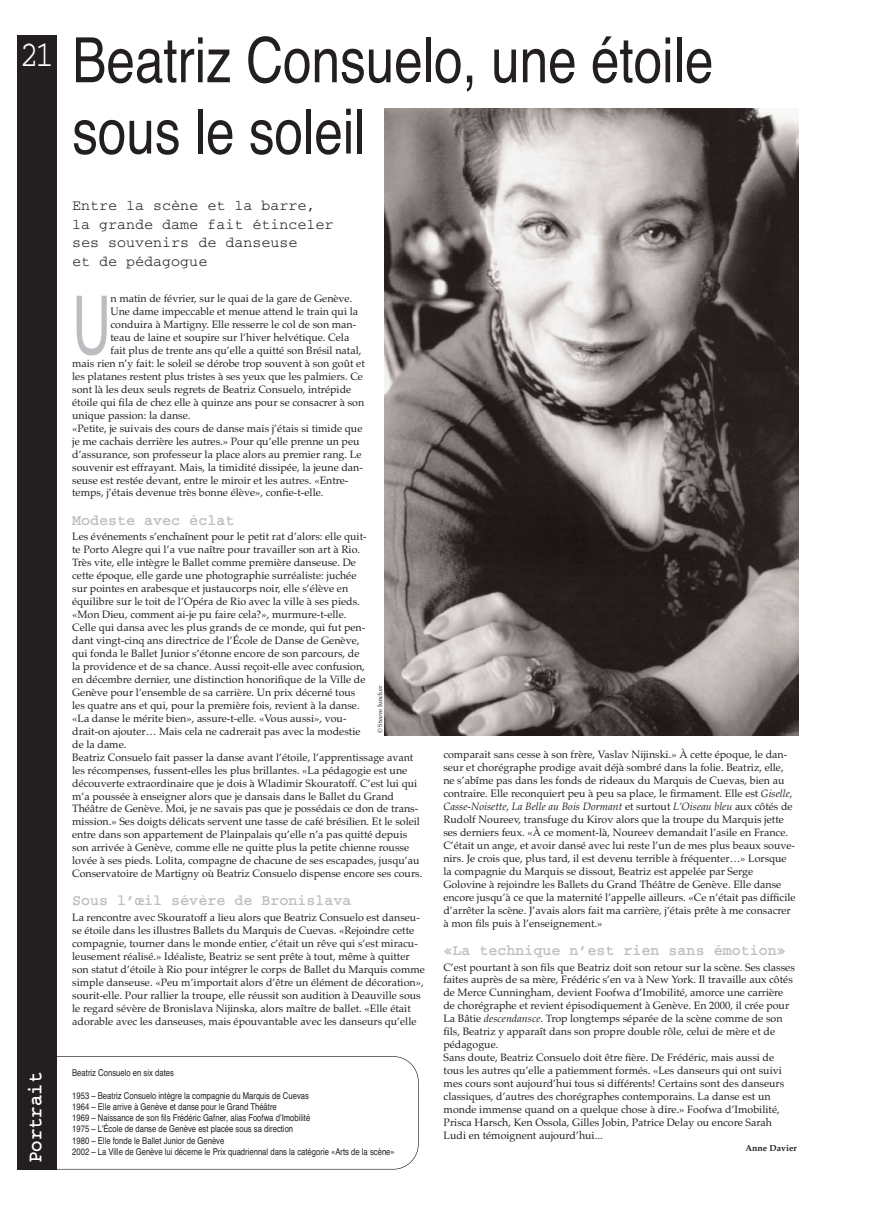
<style>
.page{position:relative;width:869px;height:1205px;background:#fff}
.page>*{position:absolute;margin:0;border:0;box-sizing:border-box;transform-origin:0 0}
.t1{font:condensed 81.12px "Helvetica";color:#bcbdc0;scale:.8 1}
.t2{font:condensed 62.5px/71.2px "Helvetica";color:#231f20}
.t3{font:36.25px "Courier";color:#fff;scale:.85 1}
.t4{font:700 20px "Courier";color:#fff;scale:.95 1}
.t5{font:15px/18.8px "Courier";color:#231f20}
.t6{font:700 15px "Courier";color:#bcbdc0}
.t7{font:10.62px/13px "Palatino";color:#231f20}
.t8{font:condensed 9.38px/11.2px "Helvetica";color:#231f20}
.t9{font:700 8.75px "Palatino";color:#231f20}
.t10{font:6.25px "Palatino";color:#231f20}
.s1{font-style:italic}
</style>
<div class="page">
<div style="left:26px;top:1056px;width:392px;height:113px;border:1px solid #231f20;border-radius:25px"></div>
<img style="left:384px;top:109px;width:413px;height:626px">
<div style="left:18px;top:35px;width:39px;height:1134px;background:#231f20"></div>
<h3 class="t3" style="left:20px;top:44px;width:41px">21</h3>
<h3 class="t4" style="left:28px;top:1163px;width:98px;rotate:-90deg">Portrait</h3>
<h2 class="t2" style="left:72px;top:25px;width:642px">Beatriz Consuelo, une étoile sous le soleil</h2>
<h3 class="t5" style="left:72px;top:197px;width:263px">Entre la scène et la barre, la grande dame fait étinceler ses souvenirs de danseuse<br>et de pédagogue</h3>
<h1 class="t1" style="left:72px;top:278px;width:50px">U</h1>
<p class="t7" style="left:110px;top:292px;width:243px">n matin de février, sur le quai de la gare de Genève.</p>
<p class="t7" style="left:110px;top:305px;width:249px">Une dame impeccable et menue attend le train qui la</p>
<p class="t7" style="left:110px;top:318px;width:247px">conduira à Martigny. Elle resserre le col de son man-</p>
<p class="t7" style="left:110px;top:331px;width:240px">teau de laine et soupire sur l’hiver helvétique. Cela</p>
<p class="t7" style="left:110px;top:344px;width:252px">fait plus de trente ans qu’elle a quitté son Brésil natal,</p>
<p class="t7" style="left:72px;top:357px;width:294px">mais rien n’y fait: le soleil se dérobe trop souvent à son goût et</p>
<p class="t7" style="left:72px;top:370px;width:292px">les platanes restent plus tristes à ses yeux que les palmiers. Ce</p>
<p class="t7" style="left:72px;top:383px;width:280px">sont là les deux seuls regrets de Beatriz Consuelo, intrépide</p>
<p class="t7" style="left:72px;top:396px;width:293px">étoile qui fila de chez elle à quinze ans pour se consacrer à son</p>
<p class="t7" style="left:72px;top:409px;width:120px">unique passion: la danse.</p>
<p class="t7" style="left:72px;top:421px;width:291px">«Petite, je suivais des cours de danse mais j’étais si timide que</p>
<p class="t7" style="left:72px;top:434px;width:289px">je me cachais derrière les autres.» Pour qu’elle prenne un peu</p>
<p class="t7" style="left:72px;top:447px;width:290px">d’assurance, son professeur la place alors au premier rang. Le</p>
<p class="t7" style="left:72px;top:460px;width:292px">souvenir est effrayant. Mais, la timidité dissipée, la jeune dan-</p>
<p class="t7" style="left:72px;top:473px;width:277px">seuse est restée devant, entre le miroir et les autres. «Entre-</p>
<p class="t7" style="left:72px;top:486px;width:253px">temps, j’étais devenue très bonne élève», confie-t-elle.</p>
<h3 class="t6" style="left:72px;top:515px;width:164px">Modeste avec éclat</h3>
<p class="t7" style="left:72px;top:530px;width:351px">Les événements s’enchaînent pour le petit rat d’alors: elle quit-<br>te Porto Alegre qui l’a vue naître pour travailler son art à Rio.<br>Très vite, elle intègre le Ballet comme première danseuse. De<br>cette époque, elle garde une photographie surréaliste: juchée<br>sur pointes en arabesque et justaucorps noir, elle s’élève en<br>équilibre sur le toit de l’Opéra de Rio avec la ville à ses pieds.<br>«Mon Dieu, comment ai-je pu faire cela?», murmure-t-elle.<br>Celle qui dansa avec les plus grands de ce monde, qui fut pen-<br>dant vingt-cinq ans directrice de l’École de Danse de Genève,<br>qui fonda le Ballet Junior s’étonne encore de son parcours, de<br>la providence et de sa chance. Aussi reçoit-elle avec confusion,<br>en décembre dernier, une distinction honorifique de la Ville de<br>Genève pour l’ensemble de sa carrière. Un prix décerné tous<br>les quatre ans et qui, pour la première fois, revient à la danse.<br>«La danse le mérite bien», assure-t-elle. «Vous aussi», vou-<br>drait-on ajouter… Mais cela ne cadrerait pas avec la modestie<br>de la dame.<br>Beatriz Consuelo fait passer la danse avant l’étoile, l’apprentissage avant les récompenses, fussent-elles les plus brillantes. «La pédagogie est une découverte extraordinaire que je dois à Wladimir Skouratoff. C’est lui qui m’a poussée à enseigner alors que je dansais dans le Ballet du Grand Théâtre de Genève. Moi, je ne savais pas que je possédais ce don de trans&shy;mission.» Ses doigts délicats servent une tasse de café brésilien. Et le soleil entre dans son appartement de Plainpalais qu’elle n’a pas quitté depuis son arrivée à Genève, comme elle ne quitte plus la petite chienne rousse lovée à ses pieds. Lolita, compagne de chacune de ses escapades, jusqu’au Conservatoire de Martigny où Beatriz Consuelo dispense encore ses cours.</p>
<h3 class="t6" style="left:72px;top:895px;width:281px">Sous l’œil sévère de Bronislava</h3>
<p class="t7" style="left:72px;top:911px;width:354px">La rencontre avec Skouratoff a lieu alors que Beatriz Consuelo est danseu&shy;se étoile dans les illustres Ballets du Marquis de Cuevas. «Rejoindre cette compagnie, tourner dans le monde entier, c’était un rêve qui s’est miracu&shy;leusement réalisé.» Idéaliste, Beatriz se sent prête à tout, même à quitter son statut d’étoile à Rio pour intégrer le corps de Ballet du Marquis comme simple danseuse. «Peu m’importait alors d’être un élément de décoration», sourit-elle. Pour rallier la troupe, elle réussit son audition à Deauville sous le regard sévère de Bronislava Nijinska, alors maître de ballet. «Elle était adorable avec les danseuses, mais épouvantable avec les danseurs qu’elle</p>
<p class="t10" style="left:376px;top:733px;width:48px;rotate:-90deg">© Steeve Iuncker</p>
<p class="t8" style="left:72px;top:1067px;width:103px">Beatriz Consuelo en six dates</p>
<p class="t8" style="left:72px;top:1090px;width:324px">1953 – Beatriz Consuelo intègre la compagnie du Marquis de Cuevas<br>1964 – Elle arrive à Genève et danse pour le Grand Théâtre<br>1969 – Naissance de son fils Frédéric Gafner, alias Foofwa d’Imobilité<br>1975 – L’École de danse de Genève est placée sous sa direction<br>1980 – Elle fonde le Ballet Junior de Genève<br>2002 – La Ville de Genève lui décerne le Prix quadriennal dans la catégorie «Arts de la scène»</p>
<p class="t7" style="left:443px;top:748px;width:353px">comparait sans cesse à son frère, Vaslav Nijinski.» À cette époque, le dan&shy;seur et chorégraphe prodige avait déjà sombré dans la folie. Beatriz, elle, ne s’abîme pas dans les fonds de rideaux du Marquis de Cuevas, bien au contraire. Elle reconquiert peu à peu sa place, le firmament. Elle est <span class="s1">Giselle</span>, <span class="s1">Casse-Noisette</span>, <span class="s1">La Belle au Bois Dormant</span> et surtout <span class="s1">L’Oiseau bleu</span> aux côtés de Rudolf Noureev, transfuge du Kirov alors que la troupe du Marquis jette ses derniers feux. «À ce moment-là, Noureev demandait l’asile en France.<br>C’était un ange, et avoir dansé avec lui reste l’un de mes plus beaux souve&shy;nirs. Je crois que, plus tard, il est devenu terrible à fréquenter…» Lorsque la compagnie du Marquis se dissout, Beatriz est appelée par Serge Golovine à rejoindre les Ballets du Grand Théâtre de Genève. Elle danse encore jusqu’à ce que la maternité l’appelle ailleurs. «Ce n’était pas difficile d’arrêter la scène. J’avais alors fait ma carrière, j’étais prête à me consacrer à mon fils puis à l’enseignement.»</p>
<h3 class="t6" style="left:443px;top:945px;width:344px">«La technique n’est rien sans émotion»</h3>
<p class="t7" style="left:443px;top:960px;width:353px">C’est pourtant à son fils que Beatriz doit son retour sur la scène. Ses classes faites auprès de sa mère, Frédéric s’en va à New York. Il travaille aux côtés de Merce Cunningham, devient Foofwa d’Imobilité, amorce une carrière de chorégraphe et revient épisodiquement à Genève. En 2000, il crée pour La Bâtie <span class="s1">descendansce</span>. Trop longtemps séparée de la scène comme de son fils, Beatriz y apparaît dans son propre double rôle, celui de mère et de pédagogue.<br>Sans doute, Beatriz Consuelo doit être fière. De Frédéric, mais aussi de tous les autres qu’elle a patiemment formés. «Les danseurs qui ont suivi mes cours sont aujourd’hui tous si différents! Certains sont des danseurs classiques, d’autres des chorégraphes contemporains. La danse est un monde immense quand on a quelque chose à dire.» Foofwa d’Imobilité, Prisca Harsch, Ken Ossola, Gilles Jobin, Patrice Delay ou encore Sarah Ludi en témoignent aujourd’hui...</p>
<p class="t9" style="left:745px;top:1142px;width:53px">Anne Davier</p>
</div>
